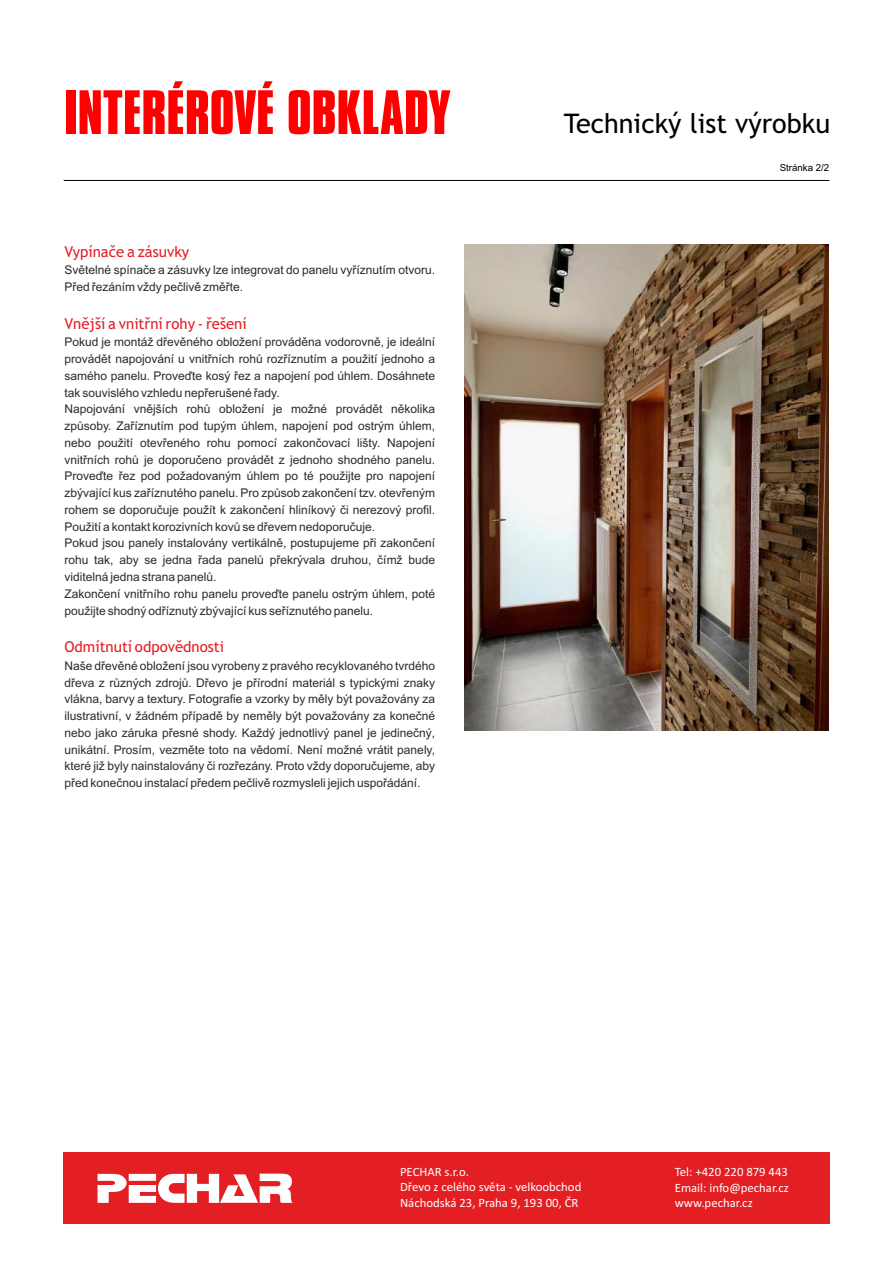
<style>
.page{position:relative;width:893px;height:1263px;background:#fff}
.page>*{position:absolute;margin:0;border:0;box-sizing:border-box;transform-origin:0 0}
.t1{font:700 53.85px "Compacta BT";color:#f00}
.t2{font:27px "Trebuchet MS";color:#000}
.t3{font:15px "Trebuchet MS";color:#e31f24}
.t4{font:12.75px/15.6px "Calibri";color:#fff}
.t5{font:12px/16.8px "Arial";color:#2b2929}
.t6{font:9.75px "Arial";color:#000}
</style>
<div class="page">
<div style="left:63px;top:1152px;width:767px;height:71px;background:#e31f24"></div>
<svg style="left:98px;top:1173px;width:194px;height:30px"></svg>
<img style="left:464px;top:244px;width:365px;height:486px">
<hr style="left:64px;top:180px;width:765px;height:1px;background:#000">
<h1 class="t1" style="left:64px;top:93px;width:387px">INTERÉROVÉ OBKLADY</h1>
<p class="t3" style="left:64px;top:245px;width:126px">Vypínače a zásuvky</p>
<p class="t5" style="left:64px;top:263px;width:372px">Světelné spínače a zásuvky lze integrovat do panelu vyříznutím otvoru.<br>Před řezáním vždy pečlivě změřte.</p>
<p class="t3" style="left:64px;top:318px;width:184px">Vnější a vnitřní rohy - řešení</p>
<p class="t5" style="left:64px;top:335px;width:372px">Pokud je montáž dřevěného obložení prováděna vodorovně, je ideální provádět napojování u vnitřních rohů rozříznutím a použití jednoho a samého panelu. Proveďte kosý řez a napojení pod úhlem. Dosáhnete tak souvislého vzhledu nepřerušené řady.<br>Napojování vnějších rohů obložení je možné provádět několika způsoby. Zaříznutím pod tupým úhlem, napojení pod ostrým úhlem, nebo použití otevřeného rohu pomocí zakončovací lišty. Napojení vnitřních rohů je doporučeno provádět z jednoho shodného panelu.<br>Proveďte řez pod požadovaným úhlem po té použijte pro napojení zbývající kus zaříznutého panelu. Pro způsob zakončení tzv. otevřeným rohem se doporučuje použít k zakončení hliníkový či nerezový profil.<br>Použití a kontakt korozivních kovů se dřevem nedoporučuje.<br>Pokud jsou panely instalovány vertikálně, postupujeme při zakončení rohu tak, aby se jedna řada panelů překrývala druhou, čímž bude viditelná jedna strana panelů.<br>Zakončení vnitřního rohu panelu proveďte panelu ostrým úhlem, poté použijte shodný odříznutý zbývající kus seříznutého panelu.</p>
<p class="t3" style="left:64px;top:641px;width:161px">Odmítnutí odpovědnosti</p>
<p class="t5" style="left:64px;top:658px;width:372px;text-align:justify">Naše dřevěné obložení jsou vyrobeny z pravého recyklovaného tvrdého dřeva z různých zdrojů. Dřevo je přírodní materiál s typickými znaky vlákna, barvy a textury. Fotografie a vzorky by měly být považovány za ilustrativní, v žádném případě by neměly být považovány za konečné nebo jako záruka přesné shody. Každý jednotlivý panel je jedinečný, unikátní. Prosím, vezměte toto na vědomí. Není možné vrátit panely, které již byly nainstalovány či rozřezány. Proto vždy doporučujeme, aby před konečnou instalací předem pečlivě rozmysleli jejich uspořádání.</p>
<h2 class="t2" style="left:564px;top:114px;width:268px">Technický list výrobku</h2>
<p class="t6" style="left:780px;top:164px;width:51px">Stránka 2/2</p>
<p class="t4" style="left:400px;top:1165px;width:183px">PECHAR s.r.o.<br>Dřevo z celého světa - velkoobchod<br>Náchodská 23, Praha 9, 193 00, ČR</p>
<p class="t4" style="left:675px;top:1165px;width:116px;text-align:justify">Tel: +420 220 879 443<br>Email: info@pechar.cz www.pechar.cz</p>
</div>
